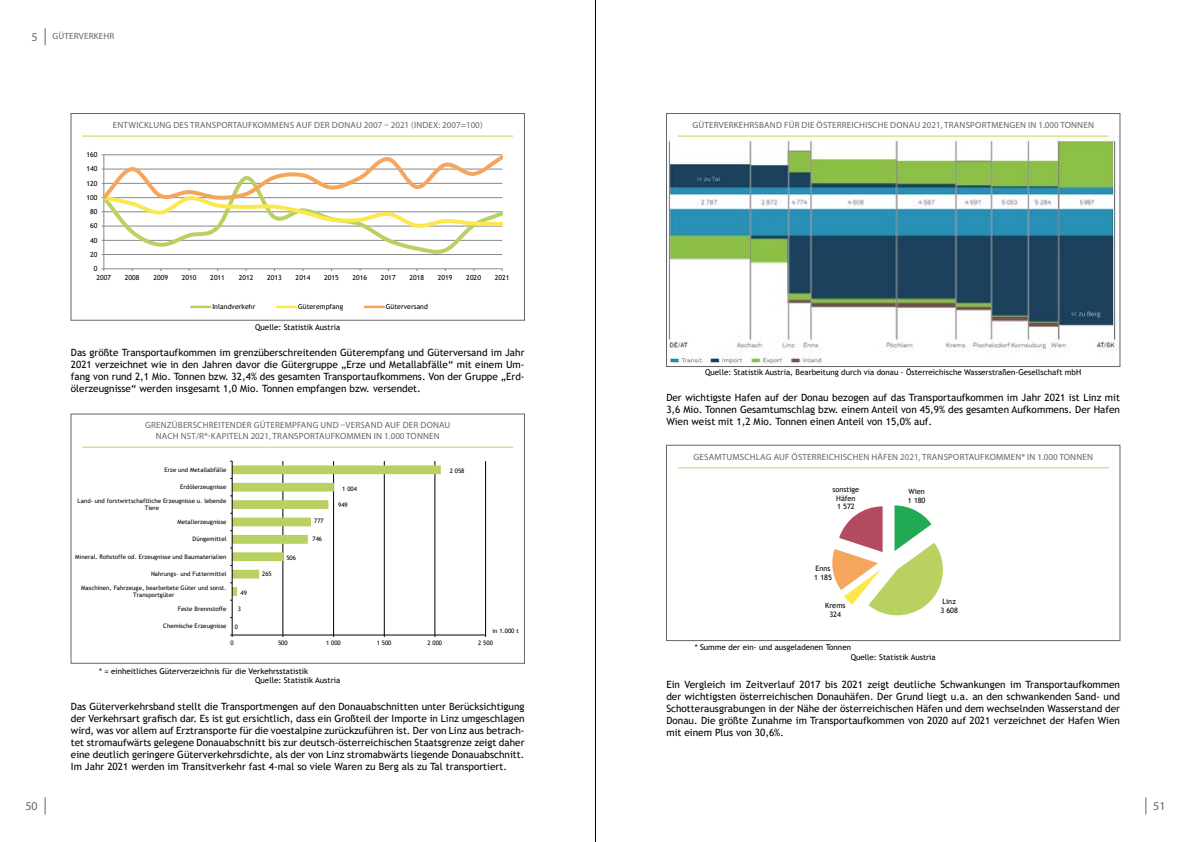
<style>
.page{position:relative;width:1191px;height:842px;background:#fff}
.page>*{position:absolute;margin:0;border:0;box-sizing:border-box;transform-origin:0 0}
.t1{font:12px "Myriad Pro";color:#676466}
.t2{font:10px/12px "Trebuchet MS";color:#000;text-align:justify}
.t3{font:9px/10.8px "Myriad Pro";letter-spacing:.02em;color:#676466;text-align:center}
.t4{font:8px/9.6px "Trebuchet MS";color:#000}
.t5{font:7.4px/8.6px "Trebuchet MS";letter-spacing:-.005em;color:#000}
.t6{font:7px "Trebuchet MS";letter-spacing:.005em;color:#000}
.t7{font:6.1px/7.2px "Trebuchet MS";letter-spacing:.005em;color:#000;text-align:center}
.s1{font-size:12px}
</style>
<div class="page">
<svg style="left:45px;top:28px;width:1px;height:17px"></svg>
<svg style="left:45px;top:797px;width:1px;height:17px"></svg>
<svg style="left:1145px;top:797px;width:1px;height:17px"></svg>
<hr style="left:595px;top:0;width:1px;height:842px;background:#000">
<hr style="left:485px;top:461px;width:1px;height:174px;background:#000">
<hr style="left:435px;top:461px;width:1px;height:174px;background:#000">
<hr style="left:384px;top:461px;width:1px;height:174px;background:#000">
<hr style="left:333px;top:461px;width:1px;height:174px;background:#000">
<hr style="left:283px;top:461px;width:1px;height:174px;background:#000">
<hr style="left:232px;top:635px;width:253px;height:1px;background:#000">
<hr style="left:232px;top:461px;width:1px;height:174px;background:#000">
<svg style="left:230px;top:461px;width:211px;height:157px"></svg>
<hr style="left:82px;top:447px;width:431px;height:1px;background:#c5d54d">
<hr style="left:103px;top:155px;width:1px;height:114px;background:#89878a">
<hr style="left:104px;top:268px;width:398px;height:1px;background:#89878a">
<svg style="left:102px;top:154px;width:401px;height:101px"></svg>
<svg style="left:191px;top:306px;width:19px;height:2px"></svg>
<svg style="left:277px;top:306px;width:19px;height:2px"></svg>
<svg style="left:365px;top:306px;width:19px;height:2px"></svg>
<div style="left:71px;top:113px;width:453px;height:207px;border:1px solid #676466"></div>
<hr style="left:82px;top:136px;width:431px;height:1px;background:#c5d54d">
<img style="left:668px;top:135px;width:450px;height:230px">
<div style="left:666px;top:113px;width:454px;height:254px;border:1px solid #676466"></div>
<hr style="left:677px;top:136px;width:431px;height:1px;background:#c5d54d">
<svg style="left:832px;top:505px;width:111px;height:111px"></svg>
<div style="left:666px;top:445px;width:454px;height:196px;border:1px solid #676466"></div>
<hr style="left:677px;top:467px;width:431px;height:1px;background:#c5d54d">
<p class="t3" style="left:32px;top:30px;width:84px"><span class="s1">5</span> GÜTERVERKEHR</p>
<p class="t6" style="left:87px;top:150px;width:12px">160</p>
<p class="t6" style="left:87px;top:164px;width:12px">140</p>
<p class="t6" style="left:87px;top:179px;width:12px">120</p>
<p class="t6" style="left:87px;top:193px;width:12px">100</p>
<p class="t6" style="left:90px;top:207px;width:9px">80</p>
<p class="t6" style="left:90px;top:221px;width:9px">60</p>
<p class="t6" style="left:90px;top:236px;width:9px">40</p>
<p class="t6" style="left:90px;top:250px;width:9px">20</p>
<p class="t6" style="left:94px;top:264px;width:5px">0</p>
<p class="t3" style="left:113px;top:120px;width:371px">ENTWICKLUNG DES TRANSPORTAUFKOMMENS AUF DER DONAU 2007 – 2021 (INDEX: 2007=100)</p>
<p class="t6" style="left:96px;top:273px;width:16px">2007</p>
<p class="t6" style="left:125px;top:273px;width:16px">2008</p>
<p class="t6" style="left:153px;top:273px;width:16px">2009</p>
<p class="t6" style="left:182px;top:273px;width:16px">2010</p>
<p class="t6" style="left:210px;top:273px;width:16px">2011</p>
<p class="t6" style="left:239px;top:273px;width:16px">2012</p>
<p class="t6" style="left:267px;top:273px;width:16px">2013</p>
<p class="t6" style="left:296px;top:273px;width:16px">2014</p>
<p class="t6" style="left:324px;top:273px;width:16px">2015</p>
<p class="t6" style="left:352px;top:273px;width:16px">2016</p>
<p class="t6" style="left:381px;top:273px;width:16px">2017</p>
<p class="t6" style="left:409px;top:273px;width:16px">2018</p>
<p class="t6" style="left:438px;top:273px;width:16px">2019</p>
<p class="t6" style="left:466px;top:273px;width:16px">2020</p>
<p class="t6" style="left:495px;top:273px;width:16px">2021</p>
<p class="t6" style="left:212px;top:302px;width:45px">Inlandverkehr</p>
<p class="t6" style="left:298px;top:302px;width:46px">Güterempfang</p>
<p class="t6" style="left:386px;top:302px;width:44px">Güterversand</p>
<p class="t4" style="left:255px;top:322px;width:87px">Quelle: Statistik Austria</p>
<p class="t2" style="left:71px;top:346px;width:455px">Das größte Transportaufkommen im grenzüberschreitenden Güterempfang und Güterversand im Jahr 2021 verzeichnet wie in den Jahren davor die Gütergruppe „Erze und Metallabfälle“ mit einem Um&shy;fang von rund 2,1 Mio. Tonnen bzw. 32,4% des gesamten Transportaufkommens. Von der Gruppe „Erd&shy;ölerzeugnisse“ werden insgesamt 1,0 Mio. Tonnen empfangen bzw. versendet.</p>
<p class="t3" style="left:145px;top:420px;width:307px">GRENZÜBERSCHREITENDER GÜTEREMPFANG UND –VERSAND AUF DER DONAU<br>NACH NST/R*-KAPITELN 2021, TRANSPORTAUFKOMMEN IN 1.000 TONNEN</p>
<p class="t7" style="left:164px;top:466px;width:64px">Erze und Metallabfälle</p>
<p class="t7" style="left:450px;top:467px;width:16px">2 058</p>
<p class="t7" style="left:180px;top:483px;width:48px">Erdölerzeugnisse</p>
<p class="t7" style="left:342px;top:485px;width:16px">1 004</p>
<p class="t7" style="left:78px;top:497px;width:150px">Land- und forstwirtschaftliche Erzeugnisse u. lebende<br>Tiere</p>
<p class="t7" style="left:338px;top:501px;width:11px">949</p>
<p class="t7" style="left:177px;top:518px;width:50px">Metallerzeugnisse</p>
<p class="t7" style="left:314px;top:518px;width:11px">777</p>
<p class="t7" style="left:193px;top:535px;width:35px">Düngemittel</p>
<p class="t7" style="left:313px;top:535px;width:11px">746</p>
<p class="t7" style="left:75px;top:553px;width:153px">Mineral. Rohstoffe od. Erzeugnisse und Baumaterialien</p>
<p class="t7" style="left:286px;top:554px;width:11px">506</p>
<p class="t7" style="left:151px;top:570px;width:77px">Nahrungs- und Futtermittel</p>
<p class="t7" style="left:262px;top:570px;width:11px">265</p>
<p class="t7" style="left:81px;top:584px;width:147px">Maschinen, Fahrzeuge, bearbeitete Güter und sonst.<br>Transportgüter</p>
<p class="t7" style="left:240px;top:589px;width:8px">49</p>
<p class="t7" style="left:178px;top:605px;width:50px">Feste Brennstoffe</p>
<p class="t7" style="left:238px;top:605px;width:5px">3</p>
<p class="t7" style="left:163px;top:622px;width:65px">Chemische Erzeugnisse</p>
<p class="t7" style="left:235px;top:623px;width:5px">0</p>
<p class="t7" style="left:492px;top:627px;width:28px">in 1.000 t</p>
<p class="t7" style="left:230px;top:639px;width:5px">0</p>
<p class="t7" style="left:278px;top:639px;width:11px">500</p>
<p class="t7" style="left:326px;top:639px;width:16px">1 000</p>
<p class="t7" style="left:377px;top:639px;width:16px">1 500</p>
<p class="t7" style="left:427px;top:639px;width:16px">2 000</p>
<p class="t7" style="left:478px;top:639px;width:16px">2 500</p>
<p class="t4" style="left:255px;top:666px;width:87px;text-indent:-156px">* = einheitliches Güterverzeichnis für die Verkehrsstatistik<br>Quelle: Statistik Austria</p>
<p class="t2" style="left:71px;top:701px;width:455px">Das Güterverkehrsband stellt die Transportmengen auf den Donauabschnitten unter Berücksichtigung der Verkehrsart grafisch dar. Es ist gut ersichtlich, dass ein Großteil der Importe in Linz umgeschlagen wird, was vor allem auf Erztransporte für die voestalpine zurückzuführen ist. Der von Linz aus betrach&shy;tet stromaufwärts gelegene Donauabschnitt bis zur deutsch-österreichischen Staatsgrenze zeigt daher eine deutlich geringere Güterverkehrsdichte, als der von Linz stromabwärts liegende Donauabschnitt.<br>Im Jahr 2021 werden im Transitverkehr fast 4-mal so viele Waren zu Berg als zu Tal transportiert.</p>
<p class="t3" style="left:692px;top:120px;width:403px">GÜTERVERKEHRSBAND FÜR DIE ÖSTERREICHISCHE DONAU 2021, TRANSPORTMENGEN IN 1.000 TONNEN</p>
<p class="t4" style="left:705px;top:367px;width:377px">Quelle: Statistik Austria, Bearbeitung durch via donau - Österreichische Wasserstraßen-Gesellschaft mbH</p>
<p class="t2" style="left:666px;top:392px;width:455px">Der wichtigste Hafen auf der Donau bezogen auf das Transportaufkommen im Jahr 2021 ist Linz mit 3,6 Mio. Tonnen Gesamtumschlag bzw. einem Anteil von 45,9% des gesamten Aufkommens. Der Hafen Wien weist mit 1,2 Mio. Tonnen einen Anteil von 15,0% auf.</p>
<p class="t3" style="left:693px;top:451px;width:401px">GESAMTUMSCHLAG AUF ÖSTERREICHISCHEN HÄFEN 2021, TRANSPORTAUFKOMMEN* IN 1.000 TONNEN</p>
<p class="t5" style="left:832px;top:485px;width:28px;text-align:center">sonstige<br>Häfen<br>1 572</p>
<p class="t5" style="left:814px;top:564px;width:19px">Enns<br>1 185</p>
<p class="t5" style="left:825px;top:601px;width:22px;text-align:center">Krems<br>324</p>
<p class="t5" style="left:908px;top:487px;width:19px">Wien<br>1 180</p>
<p class="t5" style="left:940px;top:597px;width:19px">Linz<br>3 608</p>
<p class="t4" style="left:850px;top:642px;width:87px;text-indent:-156px">* Summe der ein- und ausgeladenen Tonnen<br>Quelle: Statistik Austria</p>
<p class="t2" style="left:666px;top:678px;width:455px">Ein Vergleich im Zeitverlauf 2017 bis 2021 zeigt deutliche Schwankungen im Transportaufkommen der wichtigsten österreichischen Donauhäfen. Der Grund liegt u.a. an den schwankenden Sand- und Schotterausgrabungen in der Nähe der österreichischen Häfen und dem wechselnden Wasserstand der Donau. Die größte Zunahme im Transportaufkommen von 2020 auf 2021 verzeichnet der Hafen Wien mit einem Plus von 30,6%.</p>
<p class="t1" style="left:25px;top:799px;width:14px">50</p>
<p class="t1" style="left:1153px;top:799px;width:14px">51</p>
</div>
